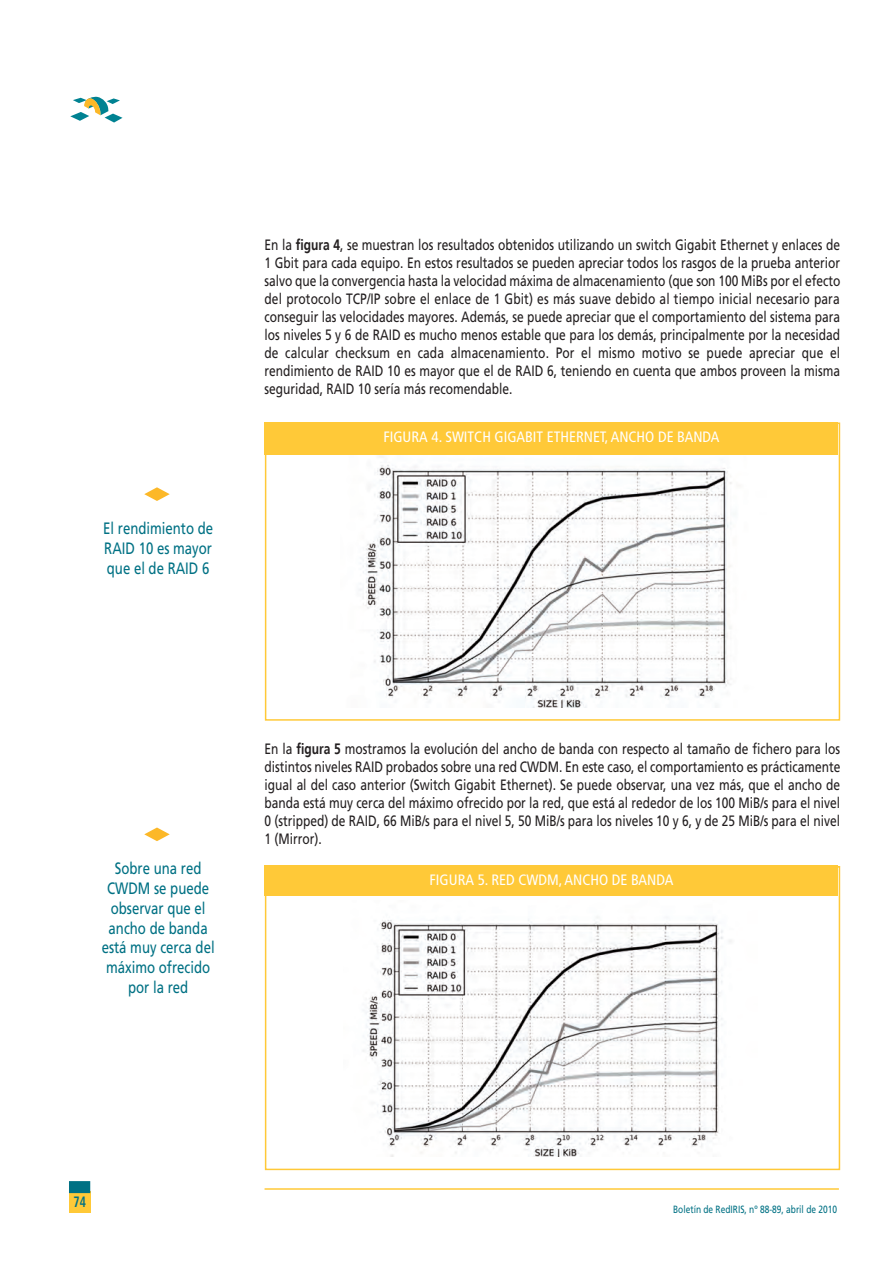
<style>
.page{position:relative;width:895px;height:1264px;background:#fff}
.page>*{position:absolute;margin:0;border:0;box-sizing:border-box;transform-origin:0 0}
.t1{font:16.5px/19.8px "Frutiger LT Std";color:#007184;text-align:center;scale:.8 1}
.t2{font:16.5px/19.8px "Frutiger";color:#007184;text-align:justify;scale:.8 1}
.t3{font:15px/18px "Frutiger";color:#231f20;text-align:justify;scale:.8 1}
.t4{font:condensed 15px "Frutiger LT Std";color:#fff}
.t5{font:700 condensed 15px "Frutiger LT Std";color:#007184;scale:.8 1}
.t6{font:10.5px "Frutiger LT Std";color:#007184;scale:.8 1}
.s1{font-family:"Frutiger LT";font-weight:700}
</style>
<div class="page">
<div style="left:69px;top:1191px;width:21px;height:22px;background:#ffc938"></div>
<div style="left:69px;top:1181px;width:21px;height:12px;background:#007184"></div>
<hr style="left:264px;top:1188px;width:574px;height:2px;background:#ffc938">
<svg style="left:144px;top:487px;width:26px;height:14px"></svg>
<svg style="left:144px;top:827px;width:26px;height:14px"></svg>
<svg style="left:70px;top:96px;width:52px;height:27px"></svg>
<img style="left:340px;top:454px;width:426px;height:254px">
<div style="left:264px;top:422px;width:574px;height:32px;background:#ffc938"></div>
<img style="left:363px;top:917px;width:369px;height:239px">
<div style="left:264px;top:866px;width:574px;height:30px;background:#ffc938"></div>
<p class="t2" style="left:103px;top:520px;width:139px">El rendimiento de RAID 10 es mayor que el de RAID 6</p>
<p class="t3" style="left:264px;top:237px;width:721px">En la <span class="s1">figura 4</span>, se muestran los resultados obtenidos utilizando un switch Gigabit Ethernet y enlaces de 1 Gbit para cada equipo. En estos resultados se pueden apreciar todos los rasgos de la prueba anterior salvo que la convergencia hasta la velocidad máxima de almacenamiento (que son 100 MiBs por el efecto del protocolo TCP/IP sobre el enlace de 1 Gbit) es más suave debido al tiempo inicial necesario para conseguir las velocidades mayores. Además, se puede apreciar que el comportamiento del sistema para los niveles 5 y 6 de RAID es mucho menos estable que para los demás, principalmente por la necesidad de calcular checksum en cada almacenamiento. Por el mismo motivo se puede apreciar que el rendimiento de RAID 10 es mayor que el de RAID 6, teniendo en cuenta que ambos proveen la misma seguridad, RAID 10 sería más recomendable.</p>
<p class="t4" style="left:383px;top:431px;width:337px">FIGURA 4. SWITCH GIGABIT ETHERNET, ANCHO DE BANDA</p>
<p class="t1" style="left:102px;top:860px;width:143px">Sobre una red<br>CWDM se puede observar que el ancho de banda está muy cerca del máximo ofrecido por la red</p>
<p class="t3" style="left:264px;top:741px;width:721px">En la <span class="s1">figura 5</span> mostramos la evolución del ancho de banda con respecto al tamaño de fichero para los distintos niveles RAID probados sobre una red CWDM. En este caso, el comportamiento es prácticamente igual al del caso anterior (Switch Gigabit Ethernet). Se puede observar, una vez más, que el ancho de banda está muy cerca del máximo ofrecido por la red, que está al rededor de los 100 MiB/s para el nivel 0 (stripped) de RAID, 66 MiB/s para el nivel 5, 50 MiB/s para los niveles 10 y 6, y de 25 MiB/s para el nivel 1 (Mirror).</p>
<p class="t4" style="left:429px;top:873px;width:245px">FIGURA 5. RED CWDM, ANCHO DE BANDA</p>
<p class="t5" style="left:74px;top:1196px;width:17px">74</p>
<p class="t6" style="left:673px;top:1205px;width:206px">Boletín de RedIRIS, nº 88-89, abril de 2010</p>
</div>
